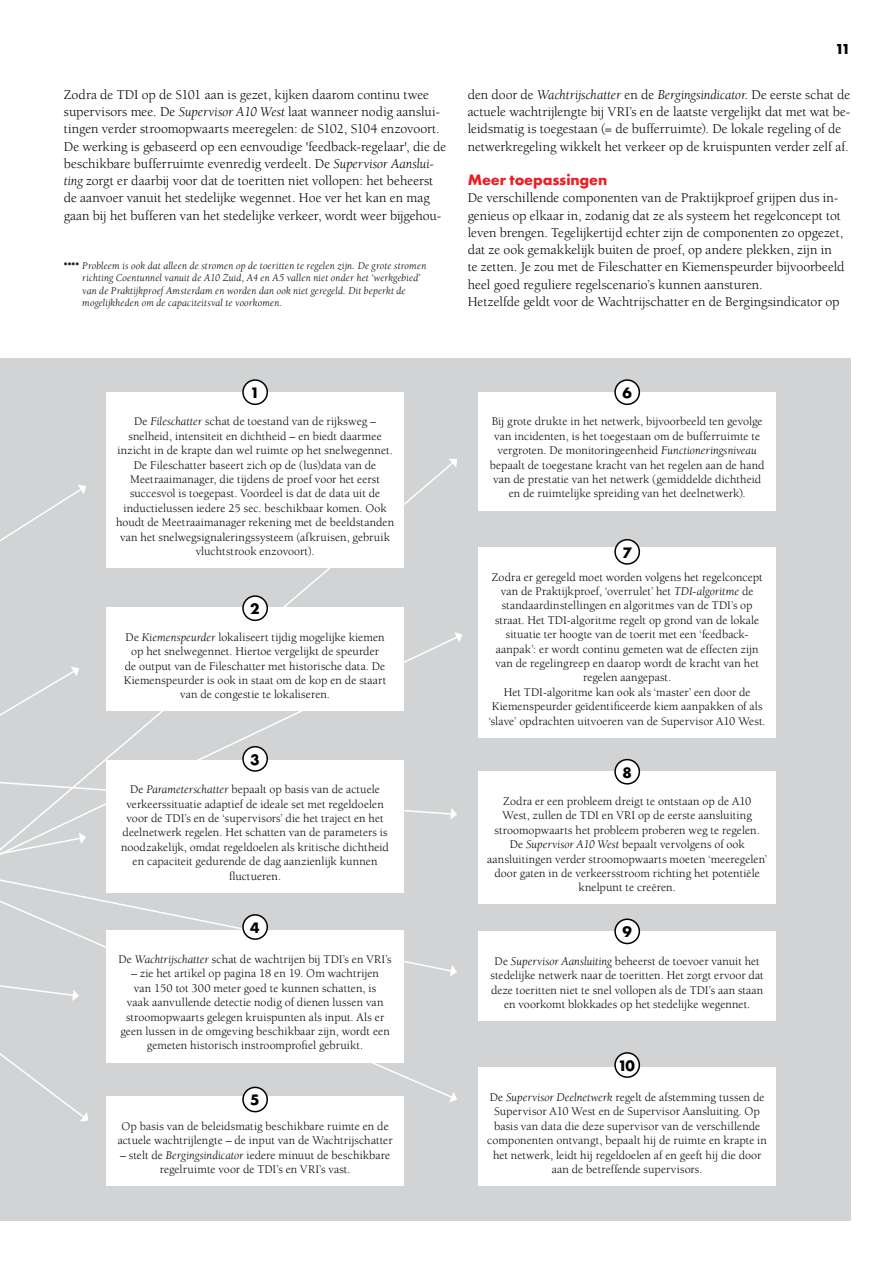
<style>
.page{position:relative;width:893px;height:1263px;background:#fff}
.page>*{position:absolute;margin:0;border:0;box-sizing:border-box;transform-origin:0 0}
.t1{font:700 15.75px "Futura T";letter-spacing:-.01em;color:#ed1d24}
.t2{font:700 15.75px "Futura T";color:#000}
.t3{font:700 15px "Futura T";color:#000}
.t4{font:13.8px/17.2px "Berkeley";letter-spacing:-.005em;color:#000}
.t5{font:12px/14.4px "Berkeley";color:#000;text-align:center}
.t6{font:italic 10.5px/12.6px "Berkeley";letter-spacing:.015em;color:#000}
.s1{font-style:italic}
.s2{font-family:"Futura Std";font-weight:700;font-style:normal;font-size:9px}
</style>
<div class="page">
<div style="left:0;top:358px;width:850px;height:862px;background:#d1d3d4"></div>
<svg style="left:448px;top:459px;width:9px;height:9px"></svg>
<svg style="left:0;top:484px;width:462px;height:637px"></svg>
<div style="left:478px;top:547px;width:298px;height:190px;background:#fff"></div>
<div style="left:106px;top:608px;width:298px;height:103px;background:#fff"></div>
<div style="left:478px;top:772px;width:298px;height:132px;background:#fff"></div>
<div style="left:106px;top:760px;width:298px;height:132px;background:#fff"></div>
<div style="left:478px;top:932px;width:298px;height:89px;background:#fff"></div>
<div style="left:106px;top:930px;width:298px;height:132px;background:#fff"></div>
<div style="left:478px;top:1068px;width:298px;height:118px;background:#fff"></div>
<div style="left:106px;top:1096px;width:298px;height:90px;background:#fff"></div>
<div style="left:478px;top:392px;width:298px;height:118px;background:#fff"></div>
<div style="left:106px;top:392px;width:298px;height:176px;background:#fff"></div>
<div style="left:615px;top:1053px;width:24px;height:24px;background:#fff;border-radius:50%"></div>
<div style="left:614px;top:1052px;width:26px;height:26px;border:2px solid #000;border-radius:50%"></div>
<div style="left:243px;top:380px;width:24px;height:24px;background:#fff;border-radius:50%"></div>
<div style="left:242px;top:379px;width:26px;height:26px;border:2px solid #000;border-radius:50%"></div>
<div style="left:243px;top:596px;width:24px;height:24px;background:#fff;border-radius:50%"></div>
<div style="left:242px;top:595px;width:26px;height:26px;border:2px solid #000;border-radius:50%"></div>
<div style="left:615px;top:540px;width:24px;height:24px;background:#fff;border-radius:50%"></div>
<div style="left:614px;top:539px;width:26px;height:26px;border:2px solid #000;border-radius:50%"></div>
<div style="left:615px;top:380px;width:24px;height:24px;background:#fff;border-radius:50%"></div>
<div style="left:614px;top:379px;width:26px;height:26px;border:2px solid #000;border-radius:50%"></div>
<div style="left:243px;top:747px;width:24px;height:24px;background:#fff;border-radius:50%"></div>
<div style="left:242px;top:746px;width:26px;height:26px;border:2px solid #000;border-radius:50%"></div>
<div style="left:243px;top:915px;width:24px;height:24px;background:#fff;border-radius:50%"></div>
<div style="left:242px;top:914px;width:26px;height:26px;border:2px solid #000;border-radius:50%"></div>
<div style="left:615px;top:760px;width:24px;height:24px;background:#fff;border-radius:50%"></div>
<div style="left:614px;top:759px;width:26px;height:26px;border:2px solid #000;border-radius:50%"></div>
<div style="left:615px;top:919px;width:24px;height:24px;background:#fff;border-radius:50%"></div>
<div style="left:614px;top:918px;width:26px;height:26px;border:2px solid #000;border-radius:50%"></div>
<div style="left:243px;top:1087px;width:24px;height:25px;background:#fff;border-radius:50%"></div>
<div style="left:242px;top:1087px;width:26px;height:25px;border:2px solid #000;border-radius:50%"></div>
<p class="t3" style="left:835px;top:40px;width:17px">11</p>
<p class="t4" style="left:64px;top:86px;width:384px">Zodra de TDI op de S101 aan is gezet, kijken daarom continu twee supervisors mee. De <span class="s1">Supervisor A10 West</span> laat wanneer nodig aanslui&shy;tingen verder stroomopwaarts meeregelen: de S102, S104 enzovoort.<br>De werking is gebaseerd op een eenvoudige 'feedback-regelaar', die de beschikbare bufferruimte evenredig verdeelt. De <span class="s1">Supervisor Aanslui&shy;ting</span> zorgt er daarbij voor dat de toeritten niet vollopen: het beheerst de aanvoer vanuit het stedelijke wegennet. Hoe ver het kan en mag gaan bij het bufferen van het stedelijke verkeer, wordt weer bijgehou-</p>
<p class="t4" style="left:468px;top:86px;width:384px">den door de <span class="s1">Wachtrijschatter</span> en de <span class="s1">Bergingsindicator</span>. De eerste schat de actuele wachtrijlengte bij VRI’s en de laatste vergelijkt dat met wat be&shy;leidsmatig is toegestaan (= de bufferruimte). De lokale regeling of de netwerkregeling wikkelt het verkeer op de kruispunten verder zelf af.</p>
<h1 class="t1" style="left:468px;top:171px;width:141px">Meer toepassingen</h1>
<p class="t4" style="left:468px;top:190px;width:378px">De verschillende componenten van de Praktijkproef grijpen dus in&shy;genieus op elkaar in, zodanig dat ze als systeem het regelconcept tot leven brengen. Tegelijkertijd echter zijn de componenten zo opgezet, dat ze ook gemakkelijk buiten de proef, op andere plekken, zijn in te zetten. Je zou met de Fileschatter en Kiemenspeurder bijvoorbeeld heel goed reguliere regelscenario’s kunnen aansturen.<br>Hetzelfde geldt voor de Wachtrijschatter en de Bergingsindicator op</p>
<p class="t6" style="left:82px;top:259px;width:346px;text-indent:-19px"><span class="s2">****</span> Probleem is ook dat alleen de stromen op de toeritten te regelen zijn. De grote stromen richting Coentunnel vanuit de A10 Zuid, A4 en A5 vallen niet onder het ‘werkgebied’ van de Praktijkproef Amsterdam en worden dan ook niet geregeld. Dit beperkt de mogelijkheden om de capaciteitsval te voorkomen.</p>
<h1 class="t2" style="left:250px;top:383px;width:11px">1</h1>
<p class="t5" style="left:116px;top:415px;width:280px">De <span class="s1">Fileschatter</span> schat de toestand van de rijksweg – snelheid, intensiteit en dichtheid – en biedt daarmee inzicht in de krapte dan wel ruimte op het snelwegennet.<br>De Fileschatter baseert zich op de (lus)data van de Meetraaimanager, die tijdens de proef voor het eerst succesvol is toegepast. Voordeel is dat de data uit de inductielussen iedere 25 sec. beschikbaar komen. Ook houdt de Meetraaimanager rekening met de beeldstanden van het snelwegsignaleringssysteem (afkruisen, gebruik vluchtstrook enzovoort).</p>
<h1 class="t2" style="left:250px;top:599px;width:11px">2</h1>
<p class="t5" style="left:124px;top:630px;width:264px">De <span class="s1">Kiemenspeurder</span> lokaliseert tijdig mogelijke kiemen op het snelwegennet. Hiertoe vergelijkt de speurder<br>de output van de Fileschatter met historische data. De Kiemenspeurder is ook in staat om de kop en de staart van de congestie te lokaliseren.</p>
<h1 class="t2" style="left:250px;top:750px;width:11px">3</h1>
<p class="t5" style="left:121px;top:782px;width:269px">De <span class="s1">Parameterschatter</span> bepaalt op basis van de actuele verkeerssituatie adaptief de ideale set met regeldoelen voor de TDI’s en de ‘supervisors’ die het traject en het deelnetwerk regelen. Het schatten van de parameters is noodzakelijk, omdat regeldoelen als kritische dichtheid en capaciteit gedurende de dag aanzienlijk kunnen fluctueren.</p>
<h1 class="t2" style="left:250px;top:918px;width:11px">4</h1>
<p class="t5" style="left:119px;top:952px;width:275px">De <span class="s1">Wachtrijschatter</span> schat de wachtrijen bij TDI’s en VRI’s</p>
<p class="t5" style="left:120px;top:967px;width:271px">– zie het artikel op pagina 18 en 19. Om wachtrijen<br>van 150 tot 300 meter goed te kunnen schatten, is<br>vaak aanvullende detectie nodig of dienen lussen van stroomopwaarts gelegen kruispunten als input. Als er geen lussen in de omgeving beschikbaar zijn, wordt een gemeten historisch instroomprofiel gebruikt.</p>
<h1 class="t2" style="left:250px;top:1091px;width:11px">5</h1>
<p class="t5" style="left:118px;top:1119px;width:276px">Op basis van de beleidsmatig beschikbare ruimte en de actuele wachtrijlengte – de input van de Wachtrijschatter</p>
<p class="t5" style="left:120px;top:1148px;width:272px">– stelt de <span class="s1">Bergingsindicator</span> iedere minuut de beschikbare regelruimte voor de TDI’s en VRI’s vast.</p>
<h1 class="t2" style="left:622px;top:383px;width:11px">6</h1>
<p class="t5" style="left:490px;top:415px;width:276px">Bij grote drukte in het netwerk, bijvoorbeeld ten gevolge van incidenten, is het toegestaan om de bufferruimte te vergroten. De monitoringeenheid <span class="s1">Functioneringsniveau </span>bepaalt de toegestane kracht van het regelen aan de hand van de prestatie van het netwerk (gemiddelde dichtheid en de ruimtelijke spreiding van het deelnetwerk).</p>
<h1 class="t2" style="left:622px;top:543px;width:11px">7</h1>
<p class="t5" style="left:489px;top:570px;width:279px">Zodra er geregeld moet worden volgens het regelconcept van de Praktijkproef, ‘overrulet’ het <span class="s1">TDI-algoritme</span> de standaardinstellingen en algoritmes van de TDI’s op straat. Het TDI-algoritme regelt op grond van de lokale situatie ter hoogte van de toerit met een ‘feedback&shy;aanpak’: er wordt continu gemeten wat de effecten zijn van de regelingreep en daarop wordt de kracht van het regelen aangepast.<br>Het TDI-algoritme kan ook als ‘master’ een door de Kiemenspeurder geïdentificeerde kiem aanpakken of als ‘slave’ opdrachten uitvoeren van de Supervisor A10 West.</p>
<h1 class="t2" style="left:622px;top:763px;width:11px">8</h1>
<p class="t5" style="left:487px;top:794px;width:281px">Zodra er een probleem dreigt te ontstaan op de A10<br>West, zullen de TDI en VRI op de eerste aansluiting stroomopwaarts het probleem proberen weg te regelen.<br>De <span class="s1">Supervisor A10 West</span> bepaalt vervolgens of ook aansluitingen verder stroomopwaarts moeten ‘meeregelen’ door gaten in de verkeersstroom richting het potentiële knelpunt te creëren.</p>
<h1 class="t2" style="left:622px;top:923px;width:11px">9</h1>
<p class="t5" style="left:491px;top:954px;width:275px">De <span class="s1">Supervisor Aansluiting</span> beheerst de toevoer vanuit het stedelijke netwerk naar de toeritten. Het zorgt ervoor dat deze toeritten niet te snel vollopen als de TDI’s aan staan en voorkomt blokkades op het stedelijke wegennet.</p>
<h1 class="t2" style="left:618px;top:1056px;width:18px">10</h1>
<p class="t5" style="left:487px;top:1090px;width:281px">De <span class="s1">Supervisor Deelnetwerk</span> regelt de afstemming tussen de Supervisor A10 West en de Supervisor Aansluiting. Op basis van data die deze supervisor van de verschillende componenten ontvangt, bepaalt hij de ruimte en krapte in het netwerk, leidt hij regeldoelen af en geeft hij die door aan de betreffende supervisors.</p>
</div>
